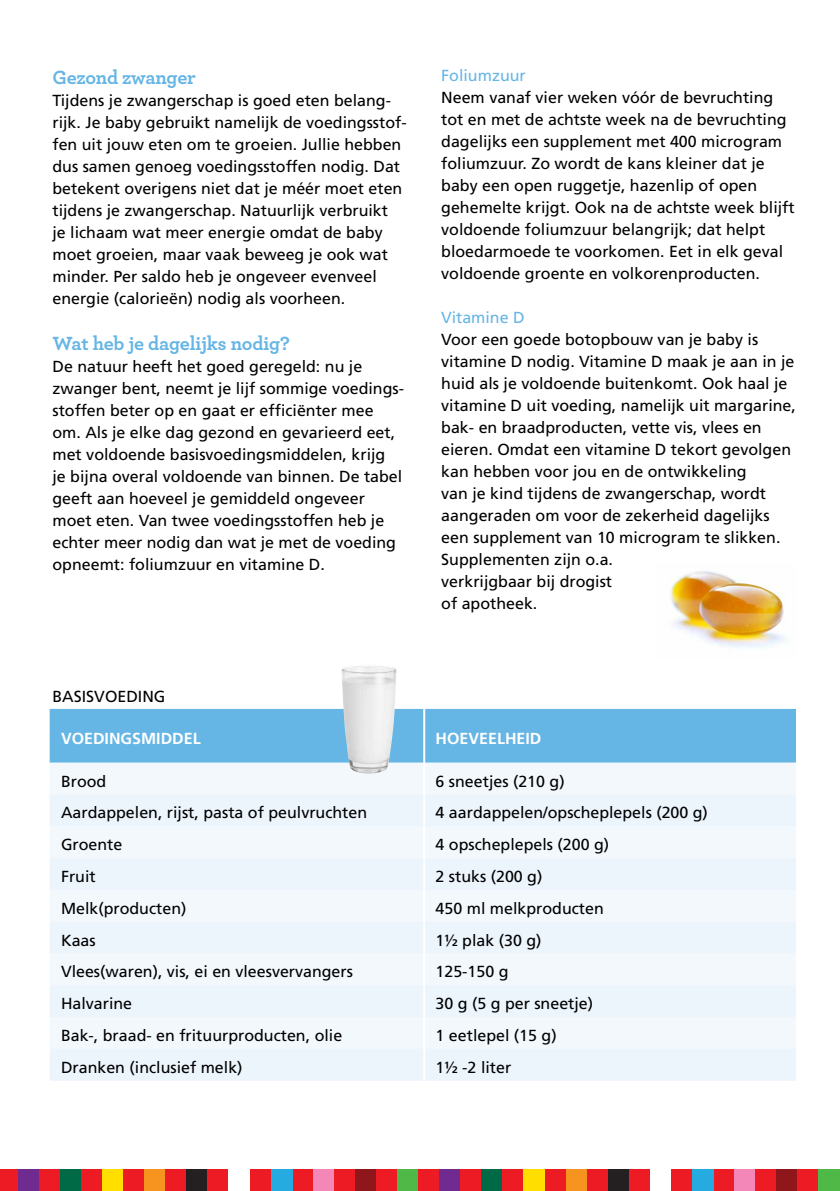
<style>
.page{position:relative;width:840px;height:1191px;background:#fff}
.page>*{position:absolute;margin:0;border:0;box-sizing:border-box;transform-origin:0 0}
.t1{font:700 20px "Archer Pro";letter-spacing:-.01em;color:#65b5e5}
.t2{font:16px/22px "Frutiger";color:#000}
.t3{font:700 16px "Frutiger";color:#fff}
.t4{font:16px "Frutiger";color:#65b5e5}
</style>
<div class="page">
<div style="left:50px;top:709px;width:745px;height:53px;background:#65b5e5"></div>
<div style="left:50px;top:762px;width:745px;height:32px;background:#f3f8fd"></div>
<div style="left:50px;top:794px;width:745px;height:286px;background:#ecf4fc"></div>
<hr style="left:423px;top:709px;width:2px;height:53px;background:#fff">
<hr style="left:423px;top:762px;width:2px;height:32px;background:#fff">
<hr style="left:423px;top:794px;width:2px;height:32px;background:#fff">
<hr style="left:423px;top:826px;width:2px;height:32px;background:#fff">
<hr style="left:423px;top:858px;width:2px;height:32px;background:#fff">
<hr style="left:423px;top:890px;width:2px;height:31px;background:#fff">
<hr style="left:423px;top:921px;width:2px;height:32px;background:#fff">
<hr style="left:423px;top:953px;width:2px;height:32px;background:#fff">
<hr style="left:423px;top:985px;width:2px;height:32px;background:#fff">
<hr style="left:423px;top:1017px;width:2px;height:32px;background:#fff">
<hr style="left:423px;top:1049px;width:2px;height:31px;background:#fff">
<img style="left:341px;top:666px;width:55px;height:108px">
<div style="left:0;top:1170px;width:18px;height:21px;background:#ed1c24"></div>
<div style="left:18px;top:1170px;width:21px;height:21px;background:#702b91"></div>
<div style="left:39px;top:1170px;width:21px;height:21px;background:#ed1c24"></div>
<div style="left:60px;top:1170px;width:21px;height:21px;background:#006945"></div>
<div style="left:81px;top:1170px;width:21px;height:21px;background:#ed1c24"></div>
<div style="left:102px;top:1170px;width:21px;height:21px;background:#ffde00"></div>
<div style="left:123px;top:1170px;width:21px;height:21px;background:#ed1c24"></div>
<div style="left:144px;top:1170px;width:22px;height:21px;background:#f7941f"></div>
<div style="left:166px;top:1170px;width:21px;height:21px;background:#ed1c24"></div>
<div style="left:187px;top:1170px;width:21px;height:21px;background:#241f21"></div>
<div style="left:208px;top:1170px;width:21px;height:21px;background:#ed1c24"></div>
<div style="left:250px;top:1170px;width:21px;height:21px;background:#ed1c24"></div>
<div style="left:292px;top:1170px;width:21px;height:21px;background:#ed1c24"></div>
<div style="left:313px;top:1170px;width:21px;height:21px;background:#f287b8"></div>
<div style="left:334px;top:1170px;width:21px;height:21px;background:#ed1c24"></div>
<div style="left:355px;top:1170px;width:21px;height:21px;background:#8f171c"></div>
<div style="left:376px;top:1170px;width:21px;height:21px;background:#ed1c24"></div>
<div style="left:397px;top:1170px;width:21px;height:21px;background:#4fb847"></div>
<div style="left:418px;top:1170px;width:21px;height:21px;background:#ed1c24"></div>
<div style="left:271px;top:1170px;width:21px;height:21px;background:#26abe0"></div>
<div style="left:439px;top:1170px;width:21px;height:21px;background:#702b91"></div>
<div style="left:460px;top:1170px;width:21px;height:21px;background:#ed1c24"></div>
<div style="left:481px;top:1170px;width:21px;height:21px;background:#006945"></div>
<div style="left:502px;top:1170px;width:21px;height:21px;background:#ed1c24"></div>
<div style="left:523px;top:1170px;width:21px;height:21px;background:#ffde00"></div>
<div style="left:544px;top:1170px;width:21px;height:21px;background:#ed1c24"></div>
<div style="left:565px;top:1170px;width:21px;height:21px;background:#f7941f"></div>
<div style="left:586px;top:1170px;width:22px;height:21px;background:#ed1c24"></div>
<div style="left:608px;top:1170px;width:21px;height:21px;background:#241f21"></div>
<div style="left:629px;top:1170px;width:21px;height:21px;background:#ed1c24"></div>
<div style="left:671px;top:1170px;width:21px;height:21px;background:#ed1c24"></div>
<div style="left:713px;top:1170px;width:21px;height:21px;background:#ed1c24"></div>
<div style="left:734px;top:1170px;width:21px;height:21px;background:#f287b8"></div>
<div style="left:755px;top:1170px;width:21px;height:21px;background:#ed1c24"></div>
<div style="left:776px;top:1170px;width:21px;height:21px;background:#8f171c"></div>
<div style="left:797px;top:1170px;width:21px;height:21px;background:#ed1c24"></div>
<div style="left:818px;top:1170px;width:21px;height:21px;background:#4fb847"></div>
<div style="left:692px;top:1170px;width:21px;height:21px;background:#26abe0"></div>
<img style="left:670px;top:571px;width:116px;height:77px">
<p class="t1" style="left:52px;top:62px;width:145px">Gezond zwanger</p>
<p class="t2" style="left:52px;top:89px;width:355px">Tijdens je zwangerschap is goed eten belang&shy;rijk. Je baby gebruikt namelijk de voedingsstof&shy;fen uit jouw eten om te groeien. Jullie hebben dus samen genoeg voedingsstoffen nodig. Dat betekent overigens niet dat je méér moet eten tijdens je zwangerschap. Natuurlijk verbruikt<br>je lichaam wat meer energie omdat de baby moet groeien, maar vaak beweeg je ook wat minder. Per saldo heb je ongeveer evenveel energie (calorieën) nodig als voorheen.</p>
<p class="t1" style="left:52px;top:328px;width:239px">Wat heb je dagelijks nodig?</p>
<p class="t2" style="left:52px;top:355px;width:353px">De natuur heeft het goed geregeld: nu je zwanger bent, neemt je lijf sommige voedings&shy;stoffen beter op en gaat er efficiënter mee om. Als je elke dag gezond en gevarieerd eet, met voldoende basisvoedingsmiddelen, krijg<br>je bijna overal voldoende van binnen. De tabel geeft aan hoeveel je gemiddeld ongeveer moet eten. Van twee voedingsstoffen heb je echter meer nodig dan wat je met de voeding opneemt: foliumzuur en vitamine D.</p>
<p class="t2" style="left:52px;top:685px;width:114px">BASISVOEDING</p>
<p class="t4" style="left:441px;top:66px;width:86px">Foliumzuur</p>
<p class="t2" style="left:441px;top:86px;width:355px">Neem vanaf vier weken vóór de bevruchting tot en met de achtste week na de bevruchting dagelijks een supplement met 400 microgram foliumzuur. Zo wordt de kans kleiner dat je baby een open ruggetje, hazenlip of open gehemelte krijgt. Ook na de achtste week blijft voldoende foliumzuur belangrijk; dat helpt bloedarmoede te voorkomen. Eet in elk geval voldoende groente en volkorenproducten.</p>
<p class="t4" style="left:441px;top:308px;width:85px">Vitamine D</p>
<p class="t2" style="left:441px;top:328px;width:356px">Voor een goede botopbouw van je baby is vitamine D nodig. Vitamine D maak je aan in je huid als je voldoende buitenkomt. Ook haal je vitamine D uit voeding, namelijk uit margarine, bak- en braadproducten, vette vis, vlees en eieren. Omdat een vitamine D tekort gevolgen kan hebben voor jou en de ontwikkeling<br>van je kind tijdens de zwangerschap, wordt aangeraden om voor de zekerheid dagelijks een supplement van 10 microgram te slikken.<br>Supplementen zijn o.a.<br>verkrijgbaar bij drogist<br>of apotheek.</p>
<p class="t3" style="left:61px;top:728px;width:141px">VOEDINGSMIDDEL</p>
<p class="t3" style="left:435px;top:728px;width:34px">HOEVEE</p>
<p class="t3" style="left:496px;top:728px;width:46px">LHEID</p>
<p class="t2" style="left:61px;top:770px;width:47px">Brood</p>
<p class="t2" style="left:435px;top:770px;width:130px">6 sneetjes (210 g)</p>
<p class="t2" style="left:61px;top:801px;width:307px">Aardappelen, rijst, pasta of peulvruchten</p>
<p class="t2" style="left:435px;top:801px;width:274px">4 aardappelen/opscheplepels (200 g)</p>
<p class="t2" style="left:61px;top:833px;width:63px">Groente</p>
<p class="t2" style="left:435px;top:833px;width:175px">4 opscheplepels (200 g)</p>
<p class="t2" style="left:61px;top:865px;width:36px">Fruit</p>
<p class="t2" style="left:435px;top:865px;width:108px">2 stuks (200 g)</p>
<p class="t2" style="left:61px;top:897px;width:127px">Melk(producten)</p>
<p class="t2" style="left:435px;top:897px;width:170px">450 ml melkproducten</p>
<p class="t2" style="left:61px;top:928px;width:36px">Kaas</p>
<p class="t2" style="left:435px;top:928px;width:107px">1½ plak (30 g)</p>
<p class="t2" style="left:61px;top:960px;width:293px">Vlees(waren), vis, ei en vleesvervangers</p>
<p class="t2" style="left:435px;top:960px;width:74px">125-150 g</p>
<p class="t2" style="left:61px;top:992px;width:73px">Halvarine</p>
<p class="t2" style="left:435px;top:992px;width:159px">30 g (5 g per sneetje)</p>
<p class="t2" style="left:61px;top:1024px;width:282px">Bak-, braad- en frituurproducten, olie</p>
<p class="t2" style="left:435px;top:1024px;width:122px">1 eetlepel (15 g)</p>
<p class="t2" style="left:61px;top:1056px;width:183px">Dranken (inclusief melk)</p>
<p class="t2" style="left:435px;top:1056px;width:77px">1½ -2 liter</p>
</div>
